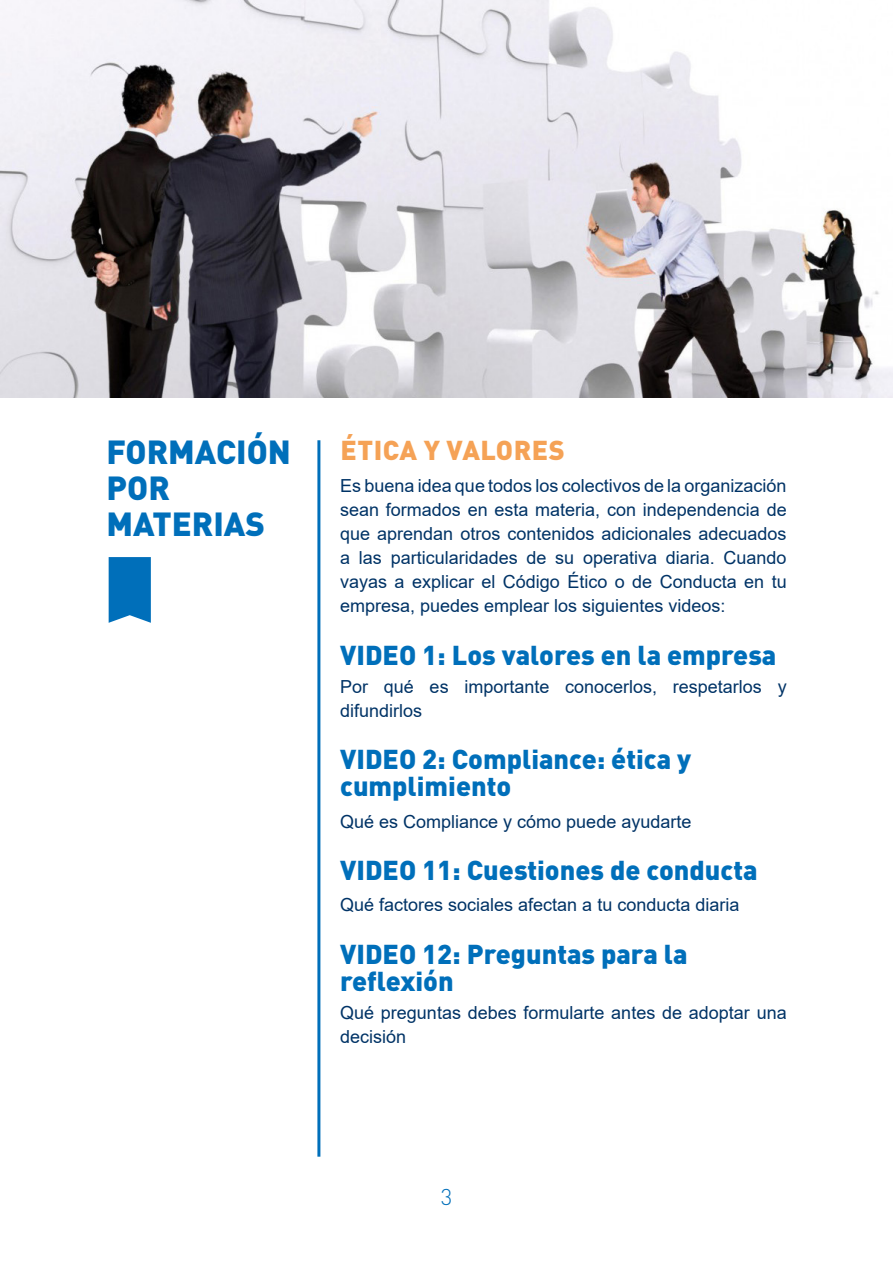
<style>
.page{position:relative;width:893px;height:1263px;background:#fff}
.page>*{position:absolute;margin:0;border:0;box-sizing:border-box;transform-origin:0 0}
.t1{font:900 33px/36px "DIN Pro";color:#006fba}
.t2{font:900 27px/27px "DIN Pro";color:#006fba}
.t3{font:900 27px "DIN Pro";letter-spacing:.02em;color:#f5a256}
.t4{font:300 22.5px "DIN Pro";color:#006fba}
.t5{font:18px/24px "Arial";color:#036}
</style>
<div class="page">
<hr style="left:317px;top:440px;width:3px;height:717px;background:#006fba">
<img style="left:0;top:0;width:893px;height:398px">
<svg style="left:109px;top:557px;width:42px;height:66px;background:#1078be"></svg>
<h1 class="t1" style="left:107px;top:429px;width:186px">FORMACIÓN<br>POR<br>MATERIAS</h1>
<h2 class="t3" style="left:340px;top:426px;width:226px">ÉTICA Y VALORES</h2>
<p class="t5" style="left:340px;top:474px;width:448px;text-align:justify">Es buena idea que todos los colectivos de la organización sean formados en esta materia, con independencia de que aprendan otros contenidos adicionales adecuados a las particularidades de su operativa diaria. Cuando vayas a explicar el Código Ético o de Conducta en tu empresa, puedes emplear los siguientes videos:</p>
<h2 class="t2" style="left:340px;top:638px;width:438px">VIDEO 1: Los valores en la empresa</h2>
<p class="t5" style="left:340px;top:674px;width:448px">Por qué es importante conocerlos, respetarlos y difundirlos</p>
<h2 class="t2" style="left:340px;top:742px;width:352px">VIDEO 2: Compliance: ética y cumplimiento</h2>
<p class="t5" style="left:340px;top:809px;width:353px">Qué es Compliance y cómo puede ayudarte</p>
<h2 class="t2" style="left:340px;top:853px;width:419px">VIDEO 11: Cuestiones de conducta</h2>
<p class="t5" style="left:340px;top:893px;width:401px">Qué factores sociales afectan a tu conducta diaria</p>
<h2 class="t2" style="left:340px;top:937px;width:349px">VIDEO 12: Preguntas para la reflexión</h2>
<p class="t5" style="left:340px;top:1001px;width:448px">Qué preguntas debes formularte antes de adoptar una decisión</p>
<p class="t4" style="left:441px;top:1180px;width:13px">3</p>
</div>
